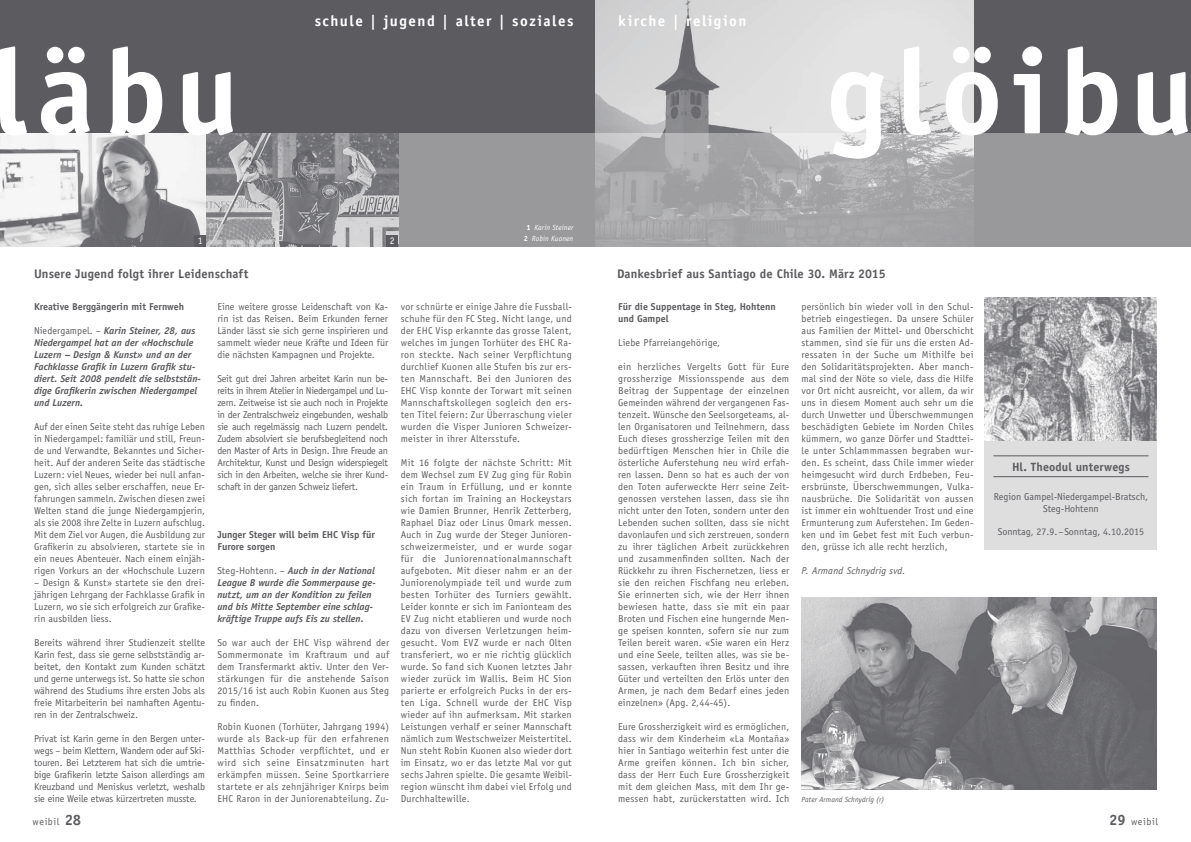
<style>
.page{position:relative;width:1191px;height:842px;background:#fff}
.page>*{position:absolute;margin:0;border:0;box-sizing:border-box;transform-origin:0 0}
.t1{font:700 120px "Officina Sans";letter-spacing:.075em;color:#fff}
.t2{font:700 15px "Officina Sans";letter-spacing:.095em;color:#fff}
.t3{font:700 12.5px "Officina Sans";letter-spacing:.01em;color:#5c5c60}
.t4{font:700 12px "Officina Sans";letter-spacing:.01em;color:#5c5c60}
.t5{font:10px/12px "Officina Sans";letter-spacing:.01em;color:#5c5c60;text-align:justify}
.t6{font:italic 700 10px/12px "Officina Sans";color:#5c5c60}
.t7{font:700 10px/12px "Officina Sans";color:#5c5c60}
.t8{font:italic 10px "Officina Sans";letter-spacing:.02em;color:#5c5c60}
.t9{font:10px "Officina Sans";color:#fff}
.t10{font:italic 7.5px/11.2px "Officina Sans";letter-spacing:.01em;color:#fff;text-align:center}
.t11{font:italic 7.5px "Officina Sans";letter-spacing:.01em;color:#5c5c60}
.s1{font-weight:700;font-style:normal}
.s2{font-weight:400;font-style:normal}
.s3{font-weight:700;font-size:15px}
</style>
<div class="page">
<div style="left:0;top:0;width:1191px;height:247px;background:#5c5c60"></div>
<img style="left:0;top:134px;width:206px;height:113px">
<img style="left:595px;top:0;width:378px;height:133px">
<svg style="left:398px;top:133px;width:793px;height:114px;background:#a2a2a4"></svg>
<svg style="left:206px;top:134px;width:192px;height:113px;background:#969699"></svg>
<img style="left:985px;top:297px;width:172px;height:144px">
<div style="left:985px;top:441px;width:172px;height:109px;background:#dededf"></div>
<hr style="left:993px;top:455px;width:155px;height:1px;background:#5c5c60">
<hr style="left:993px;top:476px;width:155px;height:1px;background:#5c5c60">
<div style="left:195px;top:235px;width:11px;height:12px;background:#5c5c60"></div>
<div style="left:387px;top:235px;width:11px;height:12px;background:#5c5c60"></div>
<img style="left:801px;top:598px;width:356px;height:192px">
<h1 class="t1" style="left:-8px;top:18px;width:248px">läbu</h1>
<h2 class="t2" style="left:315px;top:12px;width:260px">schule | jugend | alter | soziales</h2>
<h2 class="t2" style="left:618px;top:12px;width:130px">kirche | religion</h2>
<p class="t9" style="left:198px;top:235px;width:6px">1</p>
<p class="t9" style="left:390px;top:235px;width:6px">2</p>
<p class="t10" style="left:524px;top:222px;width:51px"><span class="s1">1</span> Karin Steiner<br><span class="s1">2</span> Robin Kuonen</p>
<h1 class="t1" style="left:827px;top:18px;width:368px">glöibu</h1>
<p class="t3" style="left:34px;top:266px;width:216px">Unsere Jugend folgt ihrer Leidenschaft</p>
<p class="t3" style="left:617px;top:266px;width:270px">Dankesbrief aus Santiago de Chile 30. März 2015</p>
<p class="t7" style="left:34px;top:300px;width:152px">Kreative Berggängerin mit Fernweh</p>
<p class="t6" style="left:34px;top:324px;width:168px"><span class="s2">Niedergampel. –</span> Karin Steiner, 28, aus Niedergampel hat an der «Hochschule Luzern – Design &amp; Kunst» und an der Fachklasse Grafik in Luzern Grafik stu&shy;diert. Seit 2008 pendelt die selbststän&shy;dige Grafikerin zwischen Niedergampel und Luzern.</p>
<p class="t5" style="left:34px;top:420px;width:173px">Auf der einen Seite steht das ruhige Leben in Niedergampel: familiär und still, Freun&shy;de und Verwandte, Bekanntes und Sicher&shy;heit. Auf der anderen Seite das städtische Luzern: viel Neues, wieder bei null anfan&shy;gen, sich alles selber erschaffen, neue Er&shy;fahrungen sammeln. Zwischen diesen zwei Welten stand die junge Niedergampjerin, als sie 2008 ihre Zelte in Luzern aufschlug.<br>Mit dem Ziel vor Augen, die Ausbildung zur Grafikerin zu absolvieren, startete sie in ein neues Abenteuer. Nach einem einjäh&shy;rigen Vorkurs an der «Hochschule Luzern</p>
<p class="t5" style="left:34px;top:576px;width:173px">– Design &amp; Kunst» startete sie den drei&shy;jährigen Lehrgang der Fachklasse Grafik in Luzern, wo sie sich erfolgreich zur Grafike&shy;rin ausbilden liess.</p>
<p class="t5" style="left:34px;top:636px;width:173px">Bereits während ihrer Studienzeit stellte Karin fest, dass sie gerne selbstständig ar&shy;beitet, den Kontakt zum Kunden schätzt und gerne unterwegs ist. So hatte sie schon während des Studiums ihre ersten Jobs als freie Mitarbeiterin bei namhaften Agentu&shy;ren in der Zentralschweiz.</p>
<p class="t5" style="left:34px;top:732px;width:173px">Privat ist Karin gerne in den Bergen unter&shy;wegs – beim Klettern, Wandern oder auf Ski&shy;touren. Bei Letzterem hat sich die umtrie&shy;bige Grafikerin letzte Saison allerdings am Kreuzband und Meniskus verletzt, weshalb sie eine Weile etwas kürzertreten musste.</p>
<p class="t5" style="left:217px;top:300px;width:172px">Eine weitere grosse Leidenschaft von Ka&shy;rin ist das Reisen. Beim Erkunden ferner Länder lässt sie sich gerne inspirieren und sammelt wieder neue Kräfte und Ideen für die nächsten Kampagnen und Projekte.</p>
<p class="t5" style="left:217px;top:372px;width:172px">Seit gut drei Jahren arbeitet Karin nun be&shy;reits in ihrem Atelier in Niedergampel und Lu&shy;zern. Zeitweise ist sie auch noch in Projekte in der Zentralschweiz eingebunden, weshalb sie auch regelmässig nach Luzern pendelt.<br>Zudem absolviert sie berufsbegleitend noch den Master of Arts in Design. Ihre Freude an Architektur, Kunst und Design widerspiegelt sich in den Arbeiten, welche sie ihrer Kund&shy;schaft in der ganzen Schweiz liefert.</p>
<p class="t7" style="left:217px;top:528px;width:159px">Junger Steger will beim EHC Visp für<br>Furore sorgen</p>
<p class="t6" style="left:217px;top:564px;width:160px"><span class="s2">Steg-Hohtenn. –</span> Auch in der National League B wurde die Sommerpause ge&shy;nutzt, um an der Kondition zu feilen und bis Mitte September eine schlag&shy;kräftige Truppe aufs Eis zu stellen.</p>
<p class="t5" style="left:217px;top:636px;width:173px">So war auch der EHC Visp während der Sommermonate im Kraftraum und auf dem Transfermarkt aktiv. Unter den Ver&shy;stärkungen für die anstehende Saison 2015/16 ist auch Robin Kuonen aus Steg zu finden.</p>
<p class="t5" style="left:217px;top:720px;width:173px">Robin Kuonen (Torhüter, Jahrgang 1994) wurde als Back-up für den erfahrenen Matthias Schoder verpflichtet, und er wird sich seine Einsatzminuten hart erkämpfen müssen. Seine Sportkarriere startete er als zehnjähriger Knirps beim EHC Raron in der Juniorenabteilung. Zu-</p>
<p class="t5" style="left:401px;top:300px;width:173px">vor schnürte er einige Jahre die Fussball&shy;schuhe für den FC Steg. Nicht lange, und der EHC Visp erkannte das grosse Talent, welches im jungen Torhüter des EHC Ra&shy;ron steckte. Nach seiner Verpflichtung durchlief Kuonen alle Stufen bis zur ers&shy;ten Mannschaft. Bei den Junioren des EHC Visp konnte der Torwart mit seinen Mannschaftskollegen sogleich den ers&shy;ten Titel feiern: Zur Überraschung vieler wurden die Visper Junioren Schweizer&shy;meister in ihrer Altersstufe.</p>
<p class="t5" style="left:401px;top:456px;width:173px">Mit 16 folgte der nächste Schritt: Mit dem Wechsel zum EV Zug ging für Robin ein Traum in Erfüllung, und er konnte sich fortan im Training an Hockeystars wie Damien Brunner, Henrik Zetterberg, Raphael Diaz oder Linus Omark messen.<br>Auch in Zug wurde der Steger Junioren&shy;schweizermeister, und er wurde sogar für die Juniorennationalmannschaft aufgeboten. Mit dieser nahm er an der Juniorenolympiade teil und wurde zum besten Torhüter des Turniers gewählt.<br>Leider konnte er sich im Fanionteam des EV Zug nicht etablieren und wurde noch dazu von diversen Verletzungen heim&shy;gesucht. Vom EVZ wurde er nach Olten transferiert, wo er nie richtig glücklich wurde. So fand sich Kuonen letztes Jahr wieder zurück im Wallis. Beim HC Sion parierte er erfolgreich Pucks in der ers&shy;ten Liga. Schnell wurde der EHC Visp wieder auf ihn aufmerksam. Mit starken Leistungen verhalf er seiner Mannschaft nämlich zum Westschweizer Meistertitel.<br>Nun steht Robin Kuonen also wieder dort im Einsatz, wo er das letzte Mal vor gut sechs Jahren spielte. Die gesamte Weibil&shy;region wünscht ihm dabei viel Erfolg und Durchhaltewille.</p>
<p class="t7" style="left:618px;top:300px;width:159px">Für die Suppentage in Steg, Hohtenn und Gampel</p>
<p class="t5" style="left:618px;top:336px;width:103px">Liebe Pfarreiangehörige,</p>
<p class="t5" style="left:618px;top:360px;width:173px">ein herzliches Vergelts Gott für Eure grossherzige Missionsspende aus dem Beitrag der Suppentage der einzelnen Gemeinden während der vergangenen Fas&shy;tenzeit. Wünsche den Seelsorgeteams, al&shy;len Organisatoren und Teilnehmern, dass Euch dieses grossherzige Teilen mit den bedürftigen Menschen hier in Chile die österliche Auferstehung neu wird erfah&shy;ren lassen. Denn so hat es auch der von den Toten auferweckte Herr seine Zeit&shy;genossen verstehen lassen, dass sie ihn nicht unter den Toten, sondern unter den Lebenden suchen sollten, dass sie nicht davonlaufen und sich zerstreuen, sondern zu ihrer täglichen Arbeit zurückkehren und zusammenfinden sollten. Nach der Rückkehr zu ihren Fischernetzen, liess er sie den reichen Fischfang neu erleben.<br>Sie erinnerten sich, wie der Herr ihnen bewiesen hatte, dass sie mit ein paar Broten und Fischen eine hungernde Men&shy;ge speisen konnten, sofern sie nur zum Teilen bereit waren. «Sie waren ein Herz und eine Seele, teilten alles, was sie be&shy;sassen, verkauften ihren Besitz und ihre Güter und verteilten den Erlös unter den Armen, je nach dem Bedarf eines jeden einzelnen» (Apg. 2,44-45).</p>
<p class="t5" style="left:618px;top:720px;width:173px">Eure Grossherzigkeit wird es ermöglichen, dass wir dem Kinderheim «La Montaña» hier in Santiago weiterhin fest unter die Arme greifen können. Ich bin sicher, dass der Herr Euch Eure Grossherzigkeit mit dem gleichen Mass, mit dem Ihr ge&shy;messen habt, zurückerstatten wird. Ich</p>
<p class="t5" style="left:801px;top:300px;width:174px">persönlich bin wieder voll in den Schul&shy;betrieb eingestiegen. Da unsere Schüler aus Familien der Mittel- und Oberschicht stammen, sind sie für uns die ersten Ad&shy;ressaten in der Suche um Mithilfe bei den Solidaritätsprojekten. Aber manch&shy;mal sind der Nöte so viele, dass die Hilfe vor Ort nicht ausreicht, vor allem, da wir uns in diesem Moment auch sehr um die durch Unwetter und Überschwemmungen beschädigten Gebiete im Norden Chiles kümmern, wo ganze Dörfer und Stadttei&shy;le unter Schlammmassen begraben wur&shy;den. Es scheint, dass Chile immer wieder heimgesucht wird durch Erdbeben, Feu&shy;ersbrünste, Überschwemmungen, Vulka&shy;nausbrüche. Die Solidarität von aussen ist immer ein wohltuender Trost und eine Ermunterung zum Auferstehen. Im Geden&shy;ken und im Gebet fest mit Euch verbun&shy;den, grüsse ich alle recht herzlich,</p>
<p class="t8" style="left:801px;top:564px;width:106px">P. Armand Schnydrig svd.</p>
<p class="t11" style="left:801px;top:795px;width:84px">Pater Armand Schnydrig (r)</p>
<p class="t4" style="left:1012px;top:459px;width:119px">Hl. Theodul unterwegs</p>
<p class="t5" style="left:993px;top:490px;width:156px;text-align:center">Region Gampel-Niedergampel-Bratsch,<br>Steg-Hohtenn</p>
<p class="t5" style="left:997px;top:525px;width:148px">Sonntag, 27.9.–Sonntag, 4.10.2015</p>
<p class="t5" style="left:33px;top:816px;width:50px">weibil <span class="s3">28</span></p>
<p class="t5" style="left:1109px;top:816px;width:50px"><span class="s3">29</span> weibil</p>
</div>
